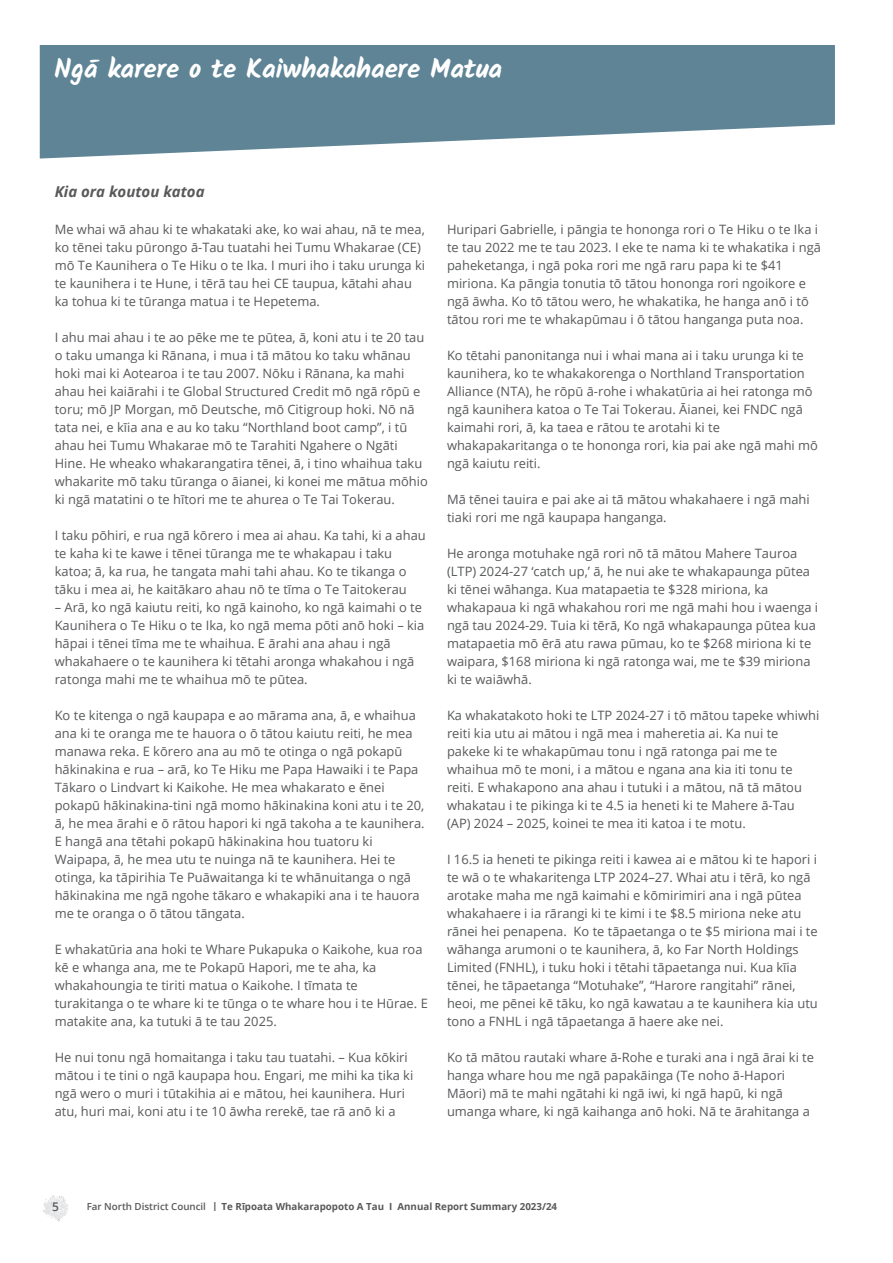
<style>
.page{position:relative;width:893px;height:1263px;background:#fff}
.page>*{position:absolute;margin:0;border:0;box-sizing:border-box;transform-origin:0 0}
.t1{font:700 27px "Kalam";letter-spacing:-.01em;color:#fff}
.t2{font:italic 700 15px "Open Sans";color:#58595b}
.t3{font:12.9px/18px "Open Sans";color:#58595b}
.t4{font:600 12px "Open Sans";color:#58595b}
.t5{font:700 9.75px "Open Sans";color:#58595b}
.s1{font-weight:600}
.s2{font-weight:600;font-size:12.45px}
</style>
<div class="page">
<svg style="left:40px;top:45px;width:795px;height:114px;background:#7696a5"></svg>
<img style="left:43px;top:1195px;width:25px;height:27px">
<h1 class="t1" style="left:54px;top:53px;width:450px">Ngā karere o te Kaiwhakahaere Matua</h1>
<p class="t2" style="left:55px;top:181px;width:151px">Kia ora koutou katoa</p>
<p class="t3" style="left:55px;top:220px;width:372px">Me whai wā ahau ki te whakataki ake, ko wai ahau, nā te mea, ko tēnei taku pūrongo ā-Tau tuatahi hei Tumu Whakarae (CE) mō Te Kaunihera o Te Hiku o te Ika. I muri iho i taku urunga ki te kaunihera i te Hune, i tērā tau hei CE taupua, kātahi ahau ka tohua ki te tūranga matua i te Hepetema.</p>
<p class="t3" style="left:55px;top:328px;width:375px">I ahu mai ahau i te ao pēke me te pūtea, ā, koni atu i te 20 tau o taku umanga ki Rānana, i mua i tā mātou ko taku whānau hoki mai ki Aotearoa i te tau 2007. Nōku i Rānana, ka mahi ahau hei kaiārahi i te Global Structured Credit mō ngā rōpū e toru; mō JP Morgan, mō Deutsche, mō Citigroup hoki. Nō nā tata nei, e kīia ana e au ko taku “Northland boot camp”, i tū ahau hei Tumu Whakarae mō te Tarahiti Ngahere o Ngāti Hine. He wheako whakarangatira tēnei, ā, i tino whaihua taku whakarite mō taku tūranga o āianei, ki konei me mātua mōhio ki ngā matatini o te hītori me te ahurea o Te Tai Tokerau.</p>
<p class="t3" style="left:55px;top:526px;width:373px">I taku pōhiri, e rua ngā kōrero i mea ai ahau. Ka tahi, ki a ahau te kaha ki te kawe i tēnei tūranga me te whakapau i taku katoa; ā, ka rua, he tangata mahi tahi ahau. Ko te tikanga o tāku i mea ai, he kaitākaro ahau nō te tīma o Te Taitokerau</p>
<p class="t3" style="left:55px;top:598px;width:371px">– Arā, ko ngā kaiutu reiti, ko ngā kainoho, ko ngā kaimahi o te Kaunihera o Te Hiku o te Ika, ko ngā mema pōti anō hoki – kia hāpai i tēnei tīma me te whaihua. E ārahi ana ahau i ngā whakahaere o te kaunihera ki tētahi aronga whakahou i ngā ratonga mahi me te whaihua mō te pūtea.</p>
<p class="t3" style="left:55px;top:706px;width:371px">Ko te kitenga o ngā kaupapa e ao mārama ana, ā, e whaihua ana ki te oranga me te hauora o ō tātou kaiutu reiti, he mea manawa reka. E kōrero ana au mō te otinga o ngā pokapū hākinakina e rua – arā, ko Te Hiku me Papa Hawaiki i te Papa Tākaro o Lindvart ki Kaikohe. He mea whakarato e ēnei pokapū hākinakina-tini ngā momo hākinakina koni atu i te 20, ā, he mea ārahi e ō rātou hapori ki ngā takoha a te kaunihera.<br>E hangā ana tētahi pokapū hākinakina hou tuatoru ki Waipapa, ā, he mea utu te nuinga nā te kaunihera. Hei te otinga, ka tāpirihia Te Puāwaitanga ki te whānuitanga o ngā hākinakina me ngā ngohe tākaro e whakapiki ana i te hauora me te oranga o ō tātou tāngata.</p>
<p class="t3" style="left:55px;top:940px;width:375px">E whakatūria ana hoki te Whare Pukapuka o Kaikohe, kua roa kē e whanga ana, me te Pokapū Hapori, me te aha, ka whakahoungia te tiriti matua o Kaikohe. I tīmata te turakitanga o te whare ki te tūnga o te whare hou i te Hūrae. E matakite ana, ka tutuki ā te tau 2025.</p>
<p class="t3" style="left:55px;top:1048px;width:360px">He nui tonu ngā homaitanga i taku tau tuatahi. – Kua kōkiri mātou i te tini o ngā kaupapa hou. Engari, me mihi ka tika ki ngā wero o muri i tūtakihia ai e mātou, hei kaunihera. Huri atu, huri mai, koni atu i te 10 āwha rerekē, tae rā anō ki a</p>
<p class="t3" style="left:447px;top:220px;width:375px">Huripari Gabrielle, i pāngia te hononga rori o Te Hiku o te Ika i te tau 2022 me te tau 2023. I eke te nama ki te whakatika i ngā paheketanga, i ngā poka rori me ngā raru papa ki te $41 miriona. Ka pāngia tonutia tō tātou hononga rori ngoikore e ngā āwha. Ko tō tātou wero, he whakatika, he hanga anō i tō tātou rori me te whakapūmau i ō tātou hanganga puta noa.</p>
<p class="t3" style="left:447px;top:346px;width:373px">Ko tētahi panonitanga nui i whai mana ai i taku urunga ki te kaunihera, ko te whakakorenga o Northland Transportation Alliance (NTA), he rōpū ā-rohe i whakatūria ai hei ratonga mō ngā kaunihera katoa o Te Tai Tokerau. Āianei, kei FNDC ngā kaimahi rori, ā, ka taea e rātou te arotahi ki te whakapakaritanga o te hononga rori, kia pai ake ngā mahi mō ngā kaiutu reiti.</p>
<p class="t3" style="left:447px;top:490px;width:364px">Mā tēnei tauira e pai ake ai tā mātou whakahaere i ngā mahi tiaki rori me ngā kaupapa hanganga.</p>
<p class="t3" style="left:447px;top:544px;width:373px">He aronga motuhake ngā rori nō tā mātou Mahere Tauroa (LTP) 2024-27 ‘catch up,’ ā, he nui ake te whakapaunga pūtea ki tēnei wāhanga. Kua matapaetia te $328 miriona, ka whakapaua ki ngā whakahou rori me ngā mahi hou i waenga i ngā tau 2024-29. Tuia ki tērā, Ko ngā whakapaunga pūtea kua matapaetia mō ērā atu rawa pūmau, ko te $268 miriona ki te waipara, $168 miriona ki ngā ratonga wai, me te $39 miriona ki te waiāwhā.</p>
<p class="t3" style="left:447px;top:706px;width:374px">Ka whakatakoto hoki te LTP 2024-27 i tō mātou tapeke whiwhi reiti kia utu ai mātou i ngā mea i maheretia ai. Ka nui te pakeke ki te whakapūmau tonu i ngā ratonga pai me te whaihua mō te moni, i a mātou e ngana ana kia iti tonu te reiti. E whakapono ana ahau i tutuki i a mātou, nā tā mātou whakatau i te pikinga ki te 4.5 ia heneti ki te Mahere ā-Tau (AP) 2024 – 2025, koinei te mea iti katoa i te motu.</p>
<p class="t3" style="left:447px;top:850px;width:372px">I 16.5 ia heneti te pikinga reiti i kawea ai e mātou ki te hapori i te wā o te whakaritenga LTP 2024–27. Whai atu i tērā, ko ngā arotake maha me ngā kaimahi e kōmirimiri ana i ngā pūtea whakahaere i ia rārangi ki te kimi i te $8.5 miriona neke atu rānei hei penapena. Ko te tāpaetanga o te $5 miriona mai i te wāhanga arumoni o te kaunihera, ā, ko Far North Holdings Limited (FNHL), i tuku hoki i tētahi tāpaetanga nui. Kua kīia tēnei, he tāpaetanga “Motuhake”, “Harore rangitahi” rānei, heoi, me pēnei kē tāku, ko ngā kawatau a te kaunihera kia utu tono a FNHL i ngā tāpaetanga ā haere ake nei.</p>
<p class="t3" style="left:447px;top:1048px;width:369px">Ko tā mātou rautaki whare ā-Rohe e turaki ana i ngā ārai ki te hanga whare hou me ngā papakāinga (Te noho ā-Hapori Māori) mā te mahi ngātahi ki ngā iwi, ki ngā hapū, ki ngā umanga whare, ki ngā kaihanga anō hoki. Nā te ārahitanga a</p>
<p class="t4" style="left:52px;top:1198px;width:8px">5</p>
<p class="t5" style="left:87px;top:1199px;width:472px"><span class="s1">Far North District Council</span> <span class="s2">I</span> Te Rīpoata Whakarapopoto A Tau I Annual Report Summary 2023/24</p>
</div>
